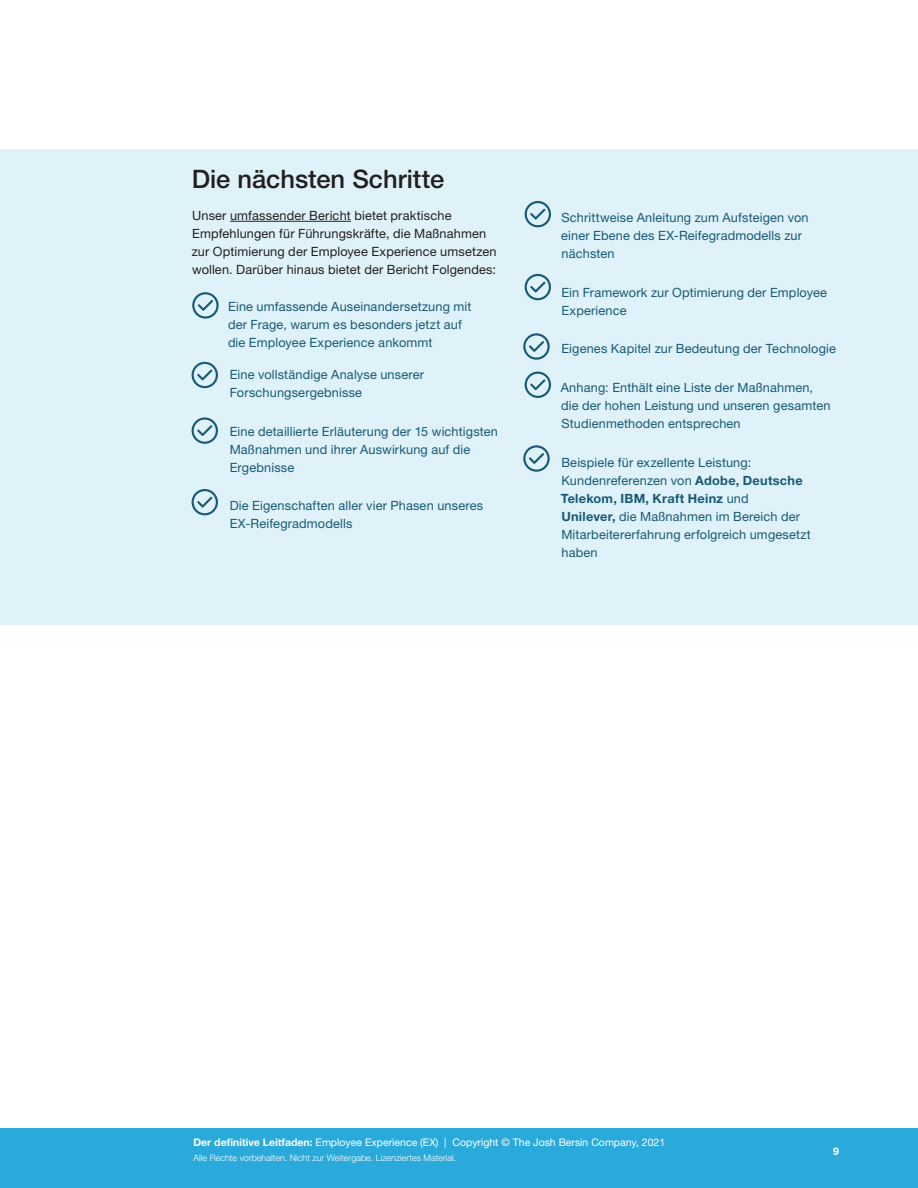
<style>
.page{position:relative;width:918px;height:1188px;background:#fff}
.page>*{position:absolute;margin:0;border:0;box-sizing:border-box;transform-origin:0 0}
.H1_Section_Title{font:500 25.5px "Helvetica Neue LT Std";color:#231f20}
.Numbered_Body_Copy{font:12.75px/18px "Helvetica Neue LT Std";letter-spacing:.01em;color:#175a75}
.H1_Section_Title-2{font:12.75px/18px "Helvetica Neue LT Std";letter-spacing:.01em;color:#231f20}
.H1_Section_Title-3{font:12.75px/18px "Helvetica Neue LT Std";letter-spacing:.01em;color:#175a75}
.t1{font:10.5px "Helvetica Neue LT Std";color:#fff}
.t2{font:700 10.5px "Helvetica Neue LT Std";color:#fff}
.t3{font:300 9px "Helvetica Neue LT Std";color:#fff}
.s1{font-weight:700}
</style>
<div class="page">
<div style="left:0;top:1128px;width:918px;height:60px;background:#29aadb"></div>
<div style="left:0;top:150px;width:918px;height:475px;background:#dff2fa"></div>
<hr style="left:230px;top:221px;width:121px;height:1px;background:#231f20">
<svg style="left:192px;top:292px;width:27px;height:27px"></svg>
<svg style="left:192px;top:362px;width:26px;height:26px"></svg>
<svg style="left:192px;top:417px;width:26px;height:27px"></svg>
<svg style="left:192px;top:489px;width:26px;height:26px"></svg>
<svg style="left:523px;top:445px;width:27px;height:27px"></svg>
<svg style="left:525px;top:201px;width:26px;height:26px"></svg>
<svg style="left:525px;top:274px;width:26px;height:26px"></svg>
<svg style="left:525px;top:372px;width:26px;height:26px"></svg>
<svg style="left:523px;top:333px;width:27px;height:27px"></svg>
<p class="H1_Section_Title" style="left:192px;top:164px;width:254px">Die nächsten Schritte</p>
<p class="H1_Section_Title-2" style="left:192px;top:206px;width:306px">Unser umfassender Bericht bietet praktische Empfehlungen für Führungskräfte, die Maßnahmen zur Optimierung der Employee Experience umsetzen wollen. Darüber hinaus bietet der Bericht Folgendes:</p>
<p class="H1_Section_Title-3" style="left:228px;top:298px;width:245px">Eine umfassende Auseinandersetzung mit der Frage, warum es besonders jetzt auf die Employee Experience ankommt</p>
<p class="Numbered_Body_Copy" style="left:230px;top:365px;width:196px">Eine vollständige Analyse unserer<br>Forschungsergebnisse</p>
<p class="Numbered_Body_Copy" style="left:230px;top:422px;width:270px">Eine detaillierte Erläuterung der 15 wichtigsten<br>Maßnahmen und ihrer Auswirkung auf die<br>Ergebnisse</p>
<p class="Numbered_Body_Copy" style="left:230px;top:497px;width:255px">Die Eigenschaften aller vier Phasen unseres<br>EX-Reifegradmodells</p>
<p class="Numbered_Body_Copy" style="left:561px;top:208px;width:249px">Schrittweise Anleitung zum Aufsteigen von einer Ebene des EX-Reifegradmodells zur nächsten</p>
<p class="Numbered_Body_Copy" style="left:561px;top:283px;width:267px">Ein Framework zur Optimierung der Employee<br>Experience</p>
<p class="Numbered_Body_Copy" style="left:561px;top:340px;width:276px">Eigenes Kapitel zur Bedeutung der Technologie</p>
<p class="Numbered_Body_Copy" style="left:561px;top:378px;width:271px">Anhang: Enthält eine Liste der Maßnahmen, die der hohen Leistung und unseren gesamten<br>Studienmethoden entsprechen</p>
<p class="Numbered_Body_Copy" style="left:561px;top:453px;width:252px">Beispiele für exzellente Leistung:<br>Kundenreferenzen von <span class="s1">Adobe, Deutsche<br>Telekom, IBM, Kraft Heinz</span> und<br><span class="s1">Unilever,</span> die Maßnahmen im Bereich der<br>Mitarbeitererfahrung erfolgreich umgesetzt haben</p>
<p class="t1" style="left:194px;top:1136px;width:473px"><span class="s1">Der definitive Leitfaden:</span> Employee Experience (EX) | Copyright © The Josh Bersin Company, 2021</p>
<p class="t3" style="left:194px;top:1152px;width:264px">Alle Rechte vorbehalten. Nicht zur Weitergabe. Lizenziertes Material.</p>
<p class="t2" style="left:833px;top:1144px;width:7px">9</p>
</div>
